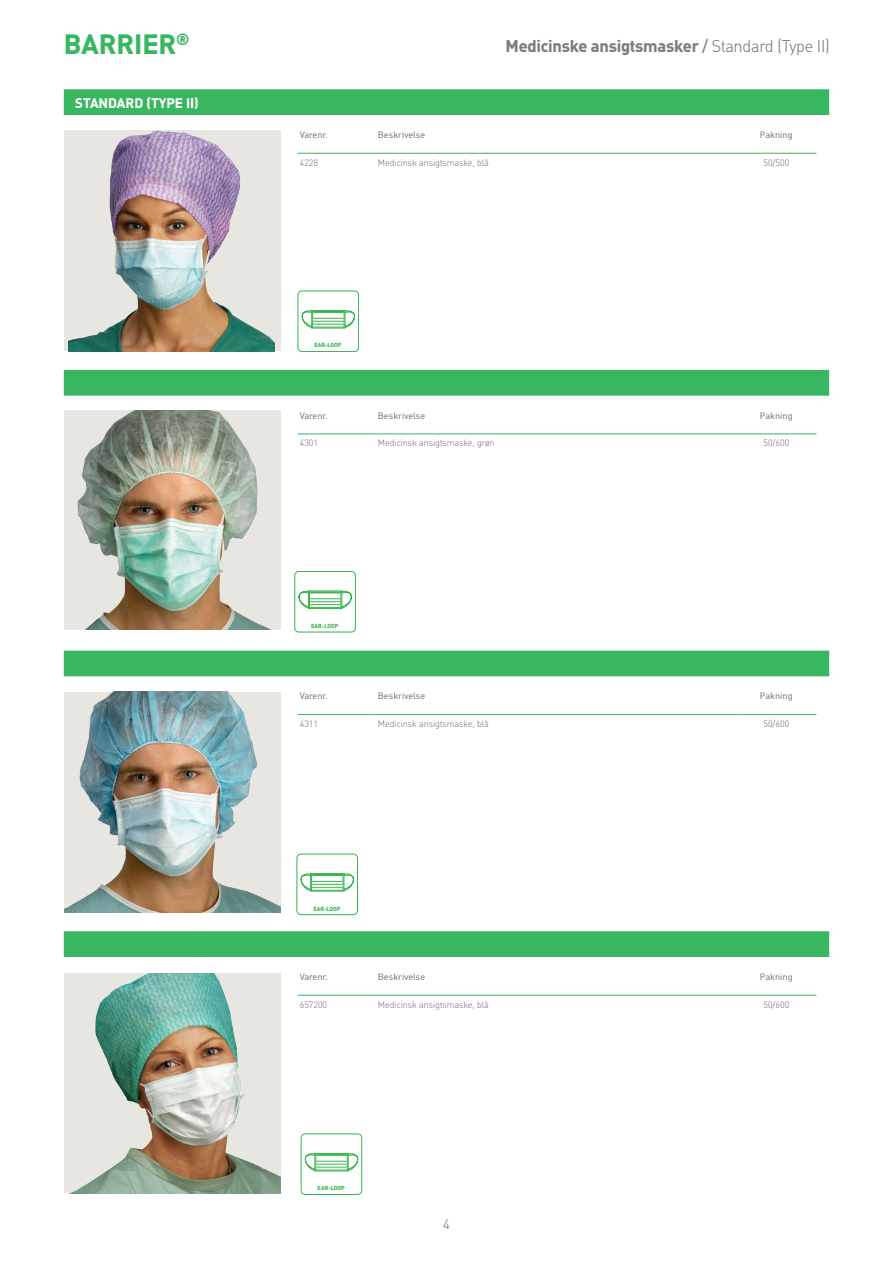
<style>
.page{position:relative;width:893px;height:1263px;background:#fff}
.page>*{position:absolute;margin:0;border:0;box-sizing:border-box;transform-origin:0 0}
.TABLE_Body_Items_cen{font:700 27px "Molnlycke Din";color:#39b660}
.t1{font:700 16.5px "Molnlycke Din";letter-spacing:-.015em;color:#7c7d85}
.TABLE_Greenbar_Headi{font:700 13.5px "Molnlycke Din";color:#fff}
.t2{font:300 13.5px "Molnlycke Din";color:#7c7d85}
.TAB_body_left{font:300 9px "Molnlycke Din";color:#7c7d85}
.TABLE_Heading{font:9px "Molnlycke Din";color:#7c7d85}
.TABLE_Body{font:300 9px "Molnlycke Din";color:#7c7d85}
.t3{font:700 5.7px "Molnlycke Din";color:#34b44d}
.s1{font-weight:400}
.s2{font-weight:300}
</style>
<div class="page">
<hr style="left:298px;top:153px;width:78px;height:1px;background:#39b660">
<hr style="left:376px;top:153px;width:360px;height:1px;background:#39b660">
<hr style="left:736px;top:153px;width:80px;height:1px;background:#39b660">
<div style="left:64px;top:130px;width:217px;height:221px;background:#e8e6e1"></div>
<img style="left:68px;top:130px;width:206px;height:221px">
<img style="left:64px;top:410px;width:217px;height:220px">
<img style="left:64px;top:692px;width:217px;height:220px">
<div style="left:64px;top:89px;width:765px;height:26px;background:#39b660;border:2px solid #39b660"></div>
<div style="left:64px;top:370px;width:765px;height:26px;background:#39b660;border:2px solid #39b660"></div>
<div style="left:64px;top:651px;width:765px;height:25px;background:#39b660"></div>
<div style="left:64px;top:931px;width:765px;height:26px;background:#39b660;border:2px solid #39b660"></div>
<hr style="left:298px;top:434px;width:78px;height:1px;background:#39b660">
<hr style="left:376px;top:434px;width:360px;height:1px;background:#39b660">
<hr style="left:736px;top:434px;width:80px;height:1px;background:#39b660">
<hr style="left:298px;top:714px;width:78px;height:1px;background:#39b660">
<hr style="left:376px;top:714px;width:360px;height:1px;background:#39b660">
<hr style="left:736px;top:714px;width:80px;height:1px;background:#39b660">
<hr style="left:298px;top:995px;width:78px;height:1px;background:#39b660">
<hr style="left:376px;top:995px;width:360px;height:1px;background:#39b660">
<hr style="left:736px;top:995px;width:80px;height:1px;background:#39b660">
<img style="left:64px;top:973px;width:217px;height:220px">
<div style="left:298px;top:291px;width:61px;height:61px;border:1px solid #34b44d;border-radius:4px"></div>
<svg style="left:301px;top:310px;width:54px;height:19px"></svg>
<hr style="left:313px;top:312px;width:30px;height:1px;background:#34b44d">
<hr style="left:313px;top:311px;width:30px;height:1px;background:#34b44d">
<hr style="left:313px;top:327px;width:30px;height:1px;background:#34b44d">
<div style="left:294px;top:571px;width:62px;height:61px;border:1px solid #34b44d;border-radius:4px"></div>
<svg style="left:298px;top:590px;width:54px;height:19px"></svg>
<hr style="left:310px;top:593px;width:30px;height:1px;background:#34b44d">
<hr style="left:310px;top:592px;width:30px;height:1px;background:#34b44d">
<hr style="left:310px;top:607px;width:30px;height:1px;background:#34b44d">
<div style="left:297px;top:854px;width:61px;height:61px;border:1px solid #34b44d;border-radius:4px"></div>
<svg style="left:300px;top:873px;width:54px;height:19px"></svg>
<hr style="left:312px;top:875px;width:30px;height:1px;background:#34b44d">
<hr style="left:312px;top:874px;width:30px;height:1px;background:#34b44d">
<hr style="left:312px;top:890px;width:30px;height:1px;background:#34b44d">
<div style="left:301px;top:1133px;width:61px;height:62px;border:1px solid #34b44d;border-radius:4px"></div>
<svg style="left:304px;top:1153px;width:55px;height:19px"></svg>
<hr style="left:316px;top:1155px;width:31px;height:1px;background:#34b44d">
<hr style="left:316px;top:1154px;width:31px;height:1px;background:#34b44d">
<hr style="left:316px;top:1170px;width:31px;height:1px;background:#34b44d">
<p class="TABLE_Body_Items_cen" style="left:64px;top:28px;width:127px">BARRIER<sup>®</sup></p>
<p class="t1" style="left:506px;top:36px;width:326px">Medicinske ansigtsmasker <span class="s1">/</span> <span class="s2">Standard (Type II)</span></p>
<p class="TABLE_Greenbar_Headi" style="left:75px;top:95px;width:125px">STANDARD (TYPE II)</p>
<p class="TABLE_Heading" style="left:300px;top:130px;width:29px">Varenr.</p>
<p class="TABLE_Heading" style="left:378px;top:130px;width:49px">Beskrivelse</p>
<p class="TABLE_Heading" style="left:760px;top:130px;width:34px">Pakning</p>
<p class="TAB_body_left" style="left:300px;top:157px;width:20px">4228</p>
<p class="TABLE_Body" style="left:378px;top:157px;width:113px">Medicinsk ansigtsmaske, blå</p>
<p class="TAB_body_left" style="left:763px;top:157px;width:27px">50/500</p>
<p class="t3" style="left:314px;top:342px;width:29px">EAR-LOOP</p>
<p class="TABLE_Heading" style="left:300px;top:410px;width:29px">Varenr.</p>
<p class="TABLE_Heading" style="left:378px;top:410px;width:49px">Beskrivelse</p>
<p class="TABLE_Heading" style="left:760px;top:410px;width:34px">Pakning</p>
<p class="TAB_body_left" style="left:300px;top:438px;width:20px">4301</p>
<p class="TAB_body_left" style="left:378px;top:438px;width:119px">Medicinsk ansigtsmaske, grøn</p>
<p class="TAB_body_left" style="left:763px;top:438px;width:27px">50/600</p>
<p class="t3" style="left:311px;top:622px;width:29px">EAR-LOOP</p>
<p class="TABLE_Heading" style="left:300px;top:691px;width:29px">Varenr.</p>
<p class="TABLE_Heading" style="left:378px;top:691px;width:49px">Beskrivelse</p>
<p class="TABLE_Heading" style="left:760px;top:691px;width:34px">Pakning</p>
<p class="TAB_body_left" style="left:300px;top:719px;width:20px">4311</p>
<p class="TAB_body_left" style="left:378px;top:719px;width:113px">Medicinsk ansigtsmaske, blå</p>
<p class="TAB_body_left" style="left:763px;top:719px;width:27px">50/600</p>
<p class="t3" style="left:313px;top:905px;width:29px">EAR-LOOP</p>
<p class="TABLE_Heading" style="left:300px;top:971px;width:29px">Varenr.</p>
<p class="TABLE_Heading" style="left:378px;top:971px;width:49px">Beskrivelse</p>
<p class="TABLE_Heading" style="left:760px;top:971px;width:34px">Pakning</p>
<p class="TAB_body_left" style="left:300px;top:999px;width:29px">657200</p>
<p class="TAB_body_left" style="left:378px;top:999px;width:113px">Medicinsk ansigtsmaske, blå</p>
<p class="TAB_body_left" style="left:763px;top:999px;width:27px">50/600</p>
<p class="t3" style="left:318px;top:1185px;width:29px">EAR-LOOP</p>
<h3 class="t2" style="left:443px;top:1216px;width:8px">4</h3>
</div>
